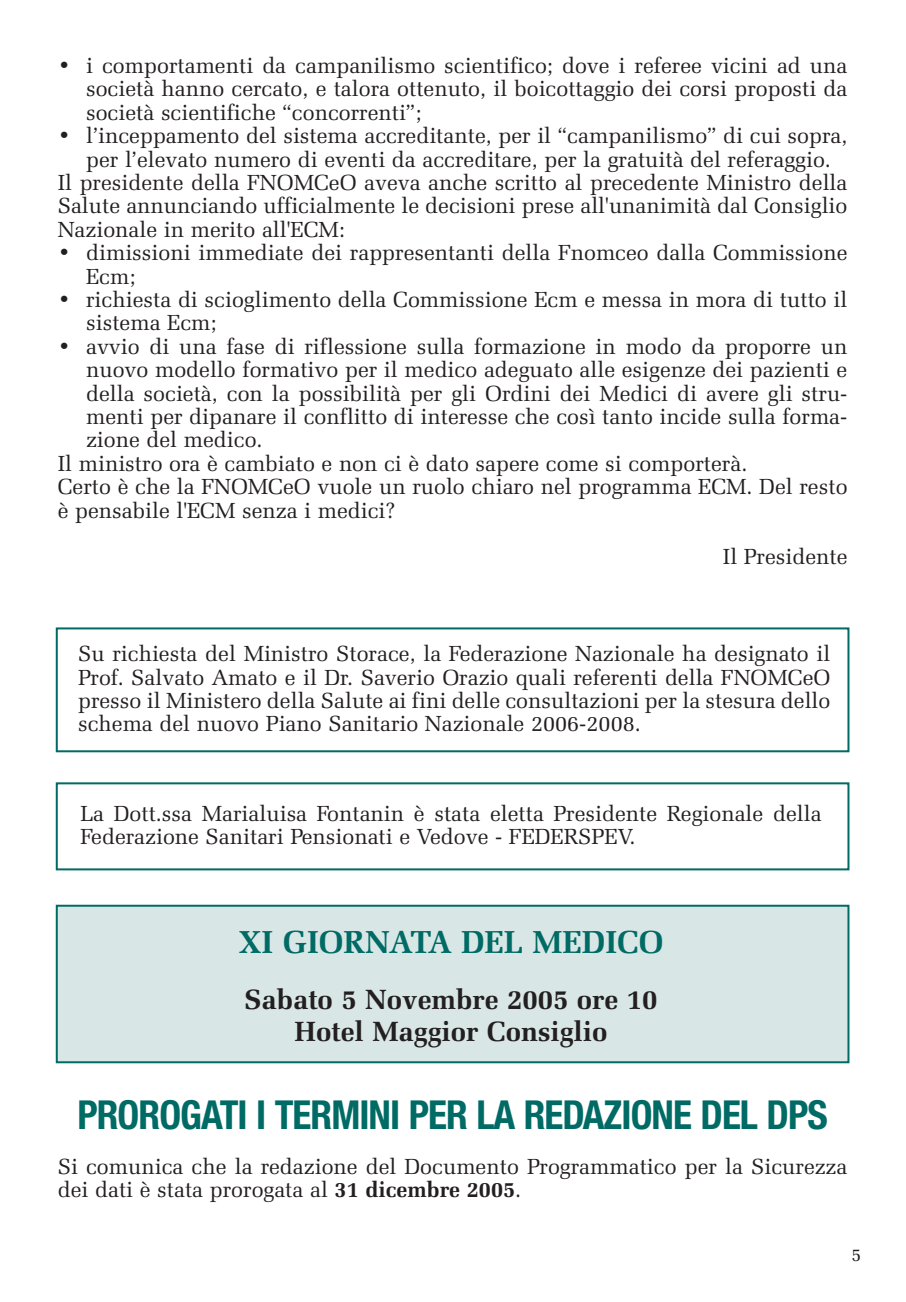
<style>
.page{position:relative;width:906px;height:1302px;background:#fff}
.page>*{position:absolute;margin:0;border:0;box-sizing:border-box;transform-origin:0 0}
.t1{font:700 condensed 40px "Helvetica Neue";letter-spacing:-.025em;color:#006a65}
.t2{font:700 32px "Zapf Elliptical 711 BT";color:#006a65}
.t3{font:700 28px/32px "Zapf Elliptical 711 BT";color:#231f20;text-align:center}
.t4{font:22px/23.4px "Zapf Elliptical 711 BT";color:#231f20}
.t5{font:18px "Zapf Elliptical 711 BT";color:#231f20}
.s1{font-weight:700}
</style>
<div class="page">
<div style="left:57px;top:906px;width:791px;height:156px;background:#d8e7e6"></div>
<div style="left:56px;top:905px;width:793px;height:158px;border:2px solid #006a65"></div>
<div style="left:56px;top:782px;width:793px;height:88px;border:2px solid #006a65"></div>
<div style="left:56px;top:627px;width:793px;height:125px;border:2px solid #006a65"></div>
<p class="t4" style="left:86px;top:55px;width:763px;text-align:justify;text-indent:-28px">• i comportamenti da campanilismo scientifico; dove i referee vicini ad una società hanno cercato, e talora ottenuto, il boicottaggio dei corsi proposti da società scientifiche “concorrenti”;</p>
<p class="t4" style="left:58px;top:125px;width:791px">• l’inceppamento del sistema accreditante, per il “campanilismo” di cui sopra,</p>
<p class="t4" style="left:86px;top:148px;width:746px">per l’elevato numero di eventi da accreditare, per la gratuità del referaggio.</p>
<p class="t4" style="left:58px;top:172px;width:791px">Il presidente della FNOMCeO aveva anche scritto al precedente Ministro della</p>
<p class="t4" style="left:58px;top:195px;width:791px">Salute annunciando ufficialmente le decisioni prese all'unanimità dal Consiglio</p>
<p class="t4" style="left:58px;top:218px;width:289px">Nazionale in merito all'ECM:</p>
<p class="t4" style="left:86px;top:242px;width:763px;text-indent:-28px">• dimissioni immediate dei rappresentanti della Fnomceo dalla Commissione<br>Ecm;</p>
<p class="t4" style="left:86px;top:289px;width:763px;text-indent:-28px">• richiesta di scioglimento della Commissione Ecm e messa in mora di tutto il sistema Ecm;</p>
<p class="t4" style="left:58px;top:335px;width:791px">• avvio di una fase di riflessione sulla formazione in modo da proporre un</p>
<p class="t4" style="left:86px;top:359px;width:763px">nuovo modello formativo per il medico adeguato alle esigenze dei pazienti e</p>
<p class="t4" style="left:86px;top:382px;width:763px">della società, con la possibilità per gli Ordini dei Medici di avere gli stru-</p>
<p class="t4" style="left:86px;top:406px;width:763px">menti per dipanare il conflitto di interesse che così tanto incide sulla forma-</p>
<p class="t4" style="left:86px;top:429px;width:178px">zione del medico.</p>
<p class="t4" style="left:58px;top:452px;width:691px">Il ministro ora è cambiato e non ci è dato sapere come si comporterà.</p>
<p class="t4" style="left:58px;top:476px;width:791px">Certo è che la FNOMCeO vuole un ruolo chiaro nel programma ECM. Del resto</p>
<p class="t4" style="left:58px;top:499px;width:339px">è pensabile l'ECM senza i medici?</p>
<p class="t4" style="left:723px;top:546px;width:126px">Il Presidente</p>
<p class="t4" style="left:78px;top:643px;width:754px;text-align:justify">Su richiesta del Ministro Storace, la Federazione Nazionale ha designato il Prof. Salvato Amato e il Dr. Saverio Orazio quali referenti della FNOMCeO presso il Ministero della Salute ai fini delle consultazioni per la stesura dello schema del nuovo Piano Sanitario Nazionale 2006-2008.</p>
<p class="t4" style="left:80px;top:802px;width:743px">La Dott.ssa Marialuisa Fontanin è stata eletta Presidente Regionale della<br>Federazione Sanitari Pensionati e Vedove - FEDERSPEV.</p>
<h2 class="t2" style="left:239px;top:930px;width:426px">XI GIORNATA DEL MEDICO</h2>
<p class="t3" style="left:244px;top:986px;width:415px">Sabato 5 Novembre 2005 ore 10<br>Hotel Maggior Consiglio</p>
<h1 class="t1" style="left:77px;top:1101px;width:752px">PROROGATI I TERMINI PER LA REDAZIONE DEL DPS</h1>
<p class="t4" style="left:58px;top:1155px;width:791px">Si comunica che la redazione del Documento Programmatico per la Sicurezza dei dati è stata prorogata al <span class="s1">31 dicembre 2005</span>.</p>
<p class="t5" style="left:851px;top:1246px;width:11px">5</p>
</div>
